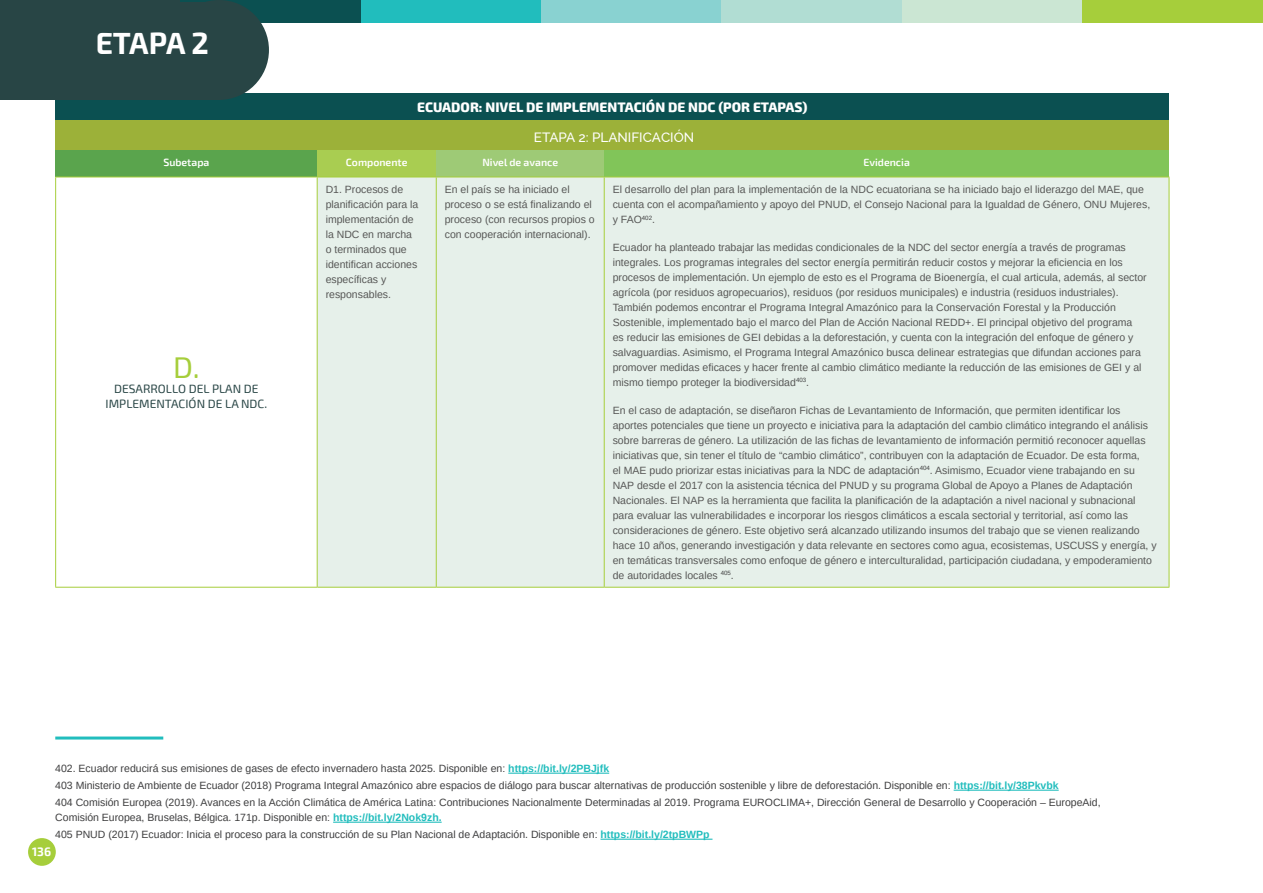
<style>
.page{position:relative;width:1263px;height:893px;background:#fff}
.page>*{position:absolute;margin:0;border:0;box-sizing:border-box;transform-origin:0 0}
._000etapas{font:700 30px "Exo 2";letter-spacing:-.015em;color:#fff}
.tex-intro-concep{font:30px "Exo 2";color:#a6ce3b}
._000tit_tabla_ficha{font:800 13.5px "Exo 2";color:#fff}
.tex-intro-concep-2{font:500 13.5px "Raleway";color:#fff}
.tex-intro-concep-3{font:12px/15px "Exo 2";color:#284545;text-align:center}
.t1{font:700 12px "Exo 2";color:#fff}
._000text_tabla{font:10.5px/15px "Arimo";color:#575756}
.nota_de_pie_BD{font:10.5px "Arimo";color:#3e3e3f}
._000text_tabla-2{font:600 10.5px "Exo 2";color:#fff}
.s1{font-weight:700;color:#21bdbd}
</style>
<div class="page">
<div style="left:0;top:0;width:180px;height:22px;background:#284545"></div>
<div style="left:180px;top:0;width:181px;height:22px;background:#0b5051"></div>
<div style="left:361px;top:0;width:180px;height:22px;background:#21bdbd"></div>
<div style="left:541px;top:0;width:181px;height:22px;background:#89d2d1"></div>
<div style="left:722px;top:0;width:180px;height:22px;background:#b1ddd3"></div>
<div style="left:902px;top:0;width:180px;height:22px;background:#cbe6d3"></div>
<div style="left:1082px;top:0;width:181px;height:22px;background:#a6ce3b"></div>
<div style="left:28px;top:838px;width:28px;height:28px;background:#a6ce3b;border-radius:50%"></div>
<div style="left:56px;top:94px;width:1113px;height:26px;background:#0b5051"></div>
<div style="left:56px;top:120px;width:1113px;height:30px;background:#9cb139"></div>
<div style="left:56px;top:150px;width:261px;height:27px;background:#5aa44d"></div>
<div style="left:317px;top:150px;width:119px;height:27px;background:#a9cd51"></div>
<div style="left:436px;top:150px;width:168px;height:27px;background:#9eca76"></div>
<div style="left:604px;top:150px;width:565px;height:27px;background:#81c559"></div>
<div style="left:318px;top:178px;width:851px;height:409px;background:#e6f0ea"></div>
<hr style="left:55px;top:177px;width:262px;height:1px;background:#a6ce3b">
<hr style="left:55px;top:177px;width:1px;height:410px;background:#a6ce3b">
<hr style="left:317px;top:177px;width:119px;height:1px;background:#a6ce3b">
<hr style="left:317px;top:177px;width:1px;height:410px;background:#a6ce3b">
<hr style="left:436px;top:177px;width:168px;height:1px;background:#a6ce3b">
<hr style="left:436px;top:177px;width:1px;height:410px;background:#a6ce3b">
<hr style="left:604px;top:177px;width:565px;height:1px;background:#a6ce3b">
<hr style="left:604px;top:177px;width:1px;height:410px;background:#a6ce3b">
<hr style="left:1169px;top:177px;width:1px;height:410px;background:#a6ce3b">
<hr style="left:55px;top:587px;width:263px;height:1px;background:#a6ce3b">
<hr style="left:318px;top:587px;width:118px;height:1px;background:#a6ce3b">
<hr style="left:436px;top:587px;width:168px;height:1px;background:#a6ce3b">
<hr style="left:604px;top:587px;width:565px;height:1px;background:#a6ce3b">
<hr style="left:55px;top:736px;width:108px;height:3px;background:#21bdbd">
<hr style="left:508px;top:773px;width:101px;height:1px;background:#21bdbd">
<hr style="left:954px;top:790px;width:105px;height:1px;background:#21bdbd">
<hr style="left:333px;top:822px;width:109px;height:1px;background:#21bdbd">
<hr style="left:600px;top:839px;width:112px;height:1px;background:#21bdbd">
<div style="left:0;top:2px;width:220px;height:98px;background:#284545"></div>
<div style="left:169px;top:0;width:100px;height:100px;background:#284545;border-radius:50%"></div>
<p class="_000etapas" style="left:96px;top:25px;width:115px">ETAPA 2</p>
<p class="_000tit_tabla_ficha" style="left:417px;top:99px;width:392px">ECUADOR: NIVEL DE IMPLEMENTACIÓN DE NDC (POR ETAPAS)</p>
<p class="tex-intro-concep-2" style="left:534px;top:129px;width:162px">ETAPA 2: PLANIFICACIÓN</p>
<p class="_000text_tabla-2" style="left:163px;top:156px;width:48px">Subetapa</p>
<p class="_000text_tabla-2" style="left:346px;top:156px;width:63px">Componente</p>
<p class="_000text_tabla-2" style="left:482px;top:156px;width:77px">Nivel de avance</p>
<p class="_000text_tabla-2" style="left:863px;top:156px;width:48px">Evidencia</p>
<p class="tex-intro-concep" style="left:173px;top:350px;width:28px">D.</p>
<p class="tex-intro-concep-3" style="left:106px;top:381px;width:163px">DESARROLLO DEL PLAN DE<br>IMPLEMENTACIÓN DE LA NDC.</p>
<p class="_000text_tabla" style="left:326px;top:182px;width:94px">D1. Procesos de planificación para la implementación de la NDC en marcha o terminados que identifican acciones específicas y responsables.</p>
<p class="_000text_tabla" style="left:445px;top:182px;width:151px">En el país se ha iniciado el proceso o se está finalizando el proceso (con recursos propios o con cooperación internacional).</p>
<p class="_000text_tabla" style="left:613px;top:182px;width:539px">El desarrollo del plan para la implementación de la NDC ecuatoriana se ha iniciado bajo el liderazgo del MAE, que cuenta con el acompañamiento y apoyo del PNUD, el Consejo Nacional para la Igualdad de Género, ONU Mujeres, y FAO<sup>402</sup>.</p>
<p class="_000text_tabla" style="left:613px;top:240px;width:535px">Ecuador ha planteado trabajar las medidas condicionales de la NDC del sector energía a través de programas integrales. Los programas integrales del sector energía permitirán reducir costos y mejorar la eficiencia en los procesos de implementación. Un ejemplo de esto es el Programa de Bioenergía, el cual articula, además, al sector agrícola (por residuos agropecuarios), residuos (por residuos municipales) e industria (residuos industriales).<br>También podemos encontrar el Programa Integral Amazónico para la Conservación Forestal y la Producción Sostenible, implementado bajo el marco del Plan de Acción Nacional REDD+. El principal objetivo del programa<br>es reducir las emisiones de GEI debidas a la deforestación, y cuenta con la integración del enfoque de género y salvaguardias. Asimismo, el Programa Integral Amazónico busca delinear estrategias que difundan acciones para promover medidas eficaces y hacer frente al cambio climático mediante la reducción de las emisiones de GEI y al mismo tiempo proteger la biodiversidad<sup>403</sup>.</p>
<p class="_000text_tabla" style="left:613px;top:403px;width:545px">En el caso de adaptación, se diseñaron Fichas de Levantamiento de Información, que permiten identificar los aportes potenciales que tiene un proyecto e iniciativa para la adaptación del cambio climático integrando el análisis sobre barreras de género. La utilización de las fichas de levantamiento de información permitió reconocer aquellas iniciativas que, sin tener el título de “cambio climático”, contribuyen con la adaptación de Ecuador. De esta forma,<br>el MAE pudo priorizar estas iniciativas para la NDC de adaptación<sup>404</sup>. Asimismo, Ecuador viene trabajando en su NAP desde el 2017 con la asistencia técnica del PNUD y su programa Global de Apoyo a Planes de Adaptación Nacionales. El NAP es la herramienta que facilita la planificación de la adaptación a nivel nacional y subnacional para evaluar las vulnerabilidades e incorporar los riesgos climáticos a escala sectorial y territorial, así como las consideraciones de género. Este objetivo será alcanzado utilizando insumos del trabajo que se vienen realizando hace 10 años, generando investigación y data relevante en sectores como agua, ecosistemas, USCUSS y energía, y en temáticas transversales como enfoque de género e interculturalidad, participación ciudadana, y empoderamiento de autoridades locales <sup>405</sup>.</p>
<p class="nota_de_pie_BD" style="left:55px;top:762px;width:555px">402. Ecuador reducirá sus emisiones de gases de efecto invernadero hasta 2025. Disponible en: <span class="s1">https://bit.ly/2PBJjfk</span></p>
<p class="nota_de_pie_BD" style="left:55px;top:779px;width:1005px">403 Ministerio de Ambiente de Ecuador (2018) Programa Integral Amazónico abre espacios de diálogo para buscar alternativas de producción sostenible y libre de deforestación. Disponible en: <span class="s1">https://bit.ly/38Pkvbk</span></p>
<p class="nota_de_pie_BD" style="left:55px;top:796px;width:1047px">404 Comisión Europea (2019). Avances en la Acción Climática de América Latina: Contribuciones Nacionalmente Determinadas al 2019. Programa EUROCLIMA+, Dirección General de Desarrollo y Cooperación – EuropeAid,</p>
<p class="nota_de_pie_BD" style="left:55px;top:811px;width:388px">Comisión Europea, Bruselas, Bélgica. 171p. Disponible en: <span class="s1">https://bit.ly/2Nok9zh.</span></p>
<p class="nota_de_pie_BD" style="left:55px;top:828px;width:656px">405 PNUD (2017) Ecuador: Inicia el proceso para la construcción de su Plan Nacional de Adaptación. Disponible en: <span class="s1">https://bit.ly/2tpBWPp</span></p>
<p class="t1" style="left:32px;top:844px;width:20px">136</p>
</div>
